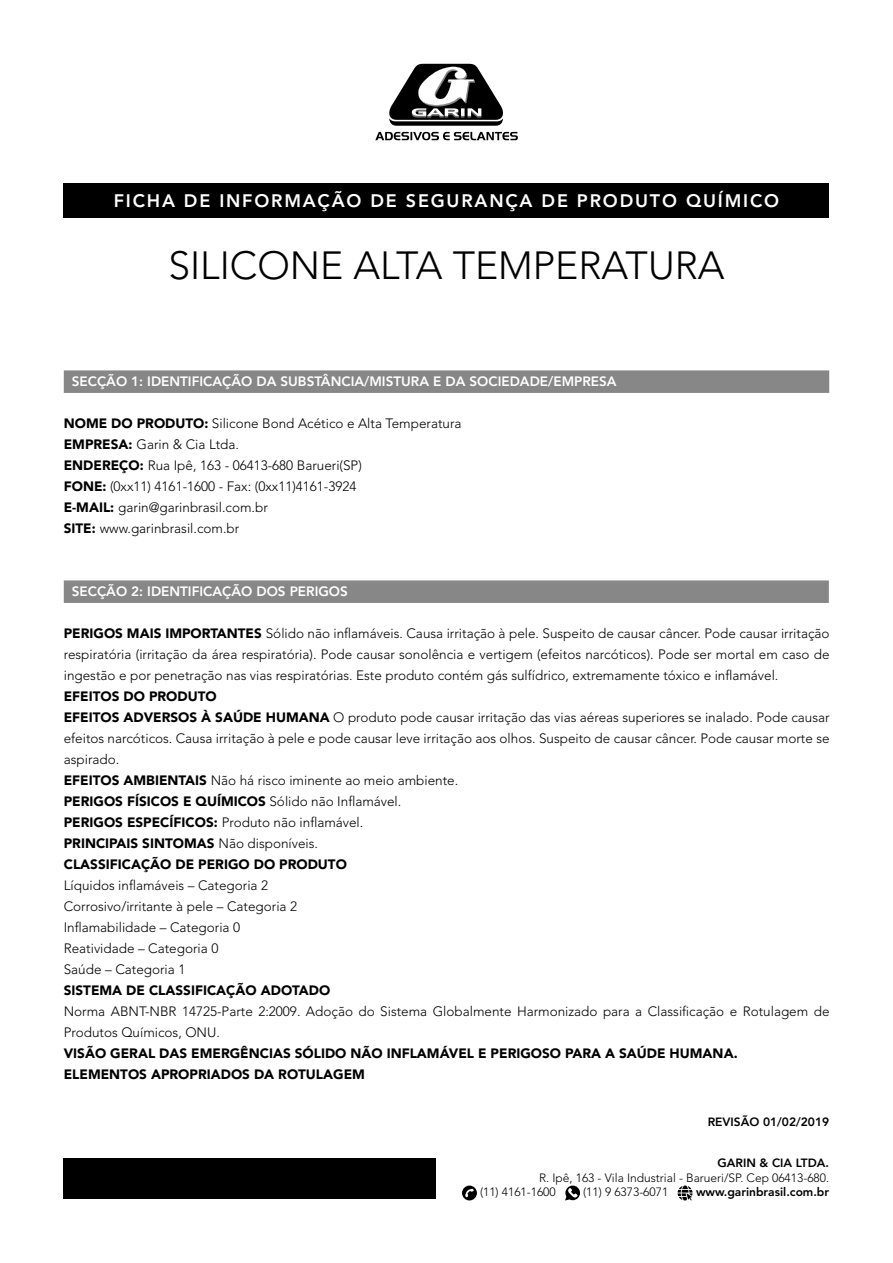
<style>
.page{position:relative;width:893px;height:1263px;background:#fff}
.page>*{position:absolute;margin:0;border:0;box-sizing:border-box;transform-origin:0 0}
.t1{font:300 39px "Avenir LT Std";color:#000}
.t2{font:800 18px "Avenir LT Std";letter-spacing:.1em;color:#fff}
.t3{font:300 13.5px/21px "Avenir LT Std";color:#000}
.t4{font:900 13.5px/21px "Avenir LT Std";color:#000}
.t5{font:800 13.5px "Avenir LT Std";color:#fff}
.t6{font:300 12px/14.4px "Avenir LT Std";color:#000}
.t7{font:800 12px "Avenir";color:#000}
.t8{font:800 12px "Avenir LT Std";color:#000}
.s1{font-weight:900}
</style>
<div class="page">
<svg style="left:462px;top:1185px;width:15px;height:15px"></svg>
<svg style="left:565px;top:1185px;width:15px;height:15px"></svg>
<svg style="left:678px;top:1185px;width:14px;height:15px"></svg>
<svg style="left:375px;top:132px;width:143px;height:8px"></svg>
<svg style="left:389px;top:64px;width:114px;height:62px"></svg>
<div style="left:64px;top:183px;width:765px;height:35px;background:#000"></div>
<div style="left:64px;top:1158px;width:372px;height:41px;background:#000"></div>
<div style="left:64px;top:370px;width:765px;height:23px;background:#878787"></div>
<div style="left:64px;top:580px;width:765px;height:23px;background:#878787"></div>
<h2 class="t2" style="left:114px;top:190px;width:667px">FICHA DE INFORMAÇÃO DE SEGURANÇA DE PRODUTO QUÍMICO</h2>
<h1 class="t1" style="left:168px;top:243px;width:558px">SILICONE ALTA TEMPERATURA</h1>
<p class="t5" style="left:72px;top:373px;width:546px">SECÇÃO 1: IDENTIFICAÇÃO DA SUBSTÂNCIA/MISTURA E DA SOCIEDADE/EMPRESA</p>
<p class="t3" style="left:64px;top:413px;width:399px"><span class="s1">NOME DO PRODUTO:</span> Silicone Bond Acético e Alta Temperatura <span class="s1">EMPRESA:</span> Garin &amp; Cia Ltda.<br><span class="s1">ENDEREÇO:</span> Rua Ipê, 163 - 06413-680 Barueri(SP)<br><span class="s1">FONE:</span> (0xx11) 4161-1600 - Fax: (0xx11)4161-3924<br><span class="s1">E-MAIL:</span> garin@garinbrasil.com.br<br><span class="s1">SITE:</span> www.garinbrasil.com.br</p>
<p class="t5" style="left:72px;top:583px;width:278px">SECÇÃO 2: IDENTIFICAÇÃO DOS PERIGOS</p>
<p class="t3" style="left:64px;top:623px;width:767px;text-align:justify"><span class="s1">PERIGOS MAIS IMPORTANTES</span> Sólido não inflamáveis. Causa irritação à pele. Suspeito de causar câncer. Pode causar irritação respiratória (irritação da área respiratória). Pode causar sonolência e vertigem (efeitos narcóticos). Pode ser mortal em caso de ingestão e por penetração nas vias respiratórias. Este produto contém gás sulfídrico, extremamente tóxico e inflamável.</p>
<p class="t3" style="left:64px;top:686px;width:767px"><span class="s1">EFEITOS DO PRODUTO<br>EFEITOS ADVERSOS À SAÚDE HUMANA</span> O produto pode causar irritação das vias aéreas superiores se inalado. Pode causar efeitos narcóticos. Causa irritação à pele e pode causar leve irritação aos olhos. Suspeito de causar câncer. Pode causar morte se aspirado.<br><span class="s1">EFEITOS AMBIENTAIS</span> Não há risco iminente ao meio ambiente.<br><span class="s1">PERIGOS FÍSICOS E QUÍMICOS</span> Sólido não Inflamável.<br><span class="s1">PERIGOS ESPECÍFICOS:</span> Produto não inflamável.<br><span class="s1">PRINCIPAIS SINTOMAS</span> Não disponíveis.<br><span class="s1">CLASSIFICAÇÃO DE PERIGO DO PRODUTO</span></p>
<p class="t3" style="left:64px;top:875px;width:235px">Líquidos inflamáveis – Categoria 2<br>Corrosivo/irritante à pele – Categoria 2<br>Inflamabilidade – Categoria 0<br>Reatividade – Categoria 0<br>Saúde – Categoria 1</p>
<p class="t4" style="left:64px;top:980px;width:268px">SISTEMA DE CLASSIFICAÇÃO ADOTADO</p>
<p class="t3" style="left:64px;top:1001px;width:767px">Norma ABNT-NBR 14725-Parte 2:2009. Adoção do Sistema Globalmente Harmonizado para a Classificação e Rotulagem de<br>Produtos Químicos, ONU.</p>
<p class="t4" style="left:64px;top:1043px;width:675px">VISÃO GERAL DAS EMERGÊNCIAS SÓLIDO NÃO INFLAMÁVEL E PERIGOSO PARA A SAÚDE HUMANA.<br>ELEMENTOS APROPRIADOS DA ROTULAGEM</p>
<p class="t7" style="left:708px;top:1113px;width:123px">REVISÃO 01/02/2019</p>
<p class="t7" style="left:718px;top:1154px;width:113px">GARIN &amp; CIA LTDA.</p>
<p class="t6" style="left:480px;top:1170px;width:351px;text-indent:59px">R. Ipê, 163 - Vila Industrial - Barueri/SP. Cep 06413-680. (11) 4161-1600</p>
<p class="t6" style="left:583px;top:1185px;width:87px">(11) 9 6373-6071</p>
<p class="t8" style="left:696px;top:1185px;width:135px">www.garinbrasil.com.br</p>
</div>
